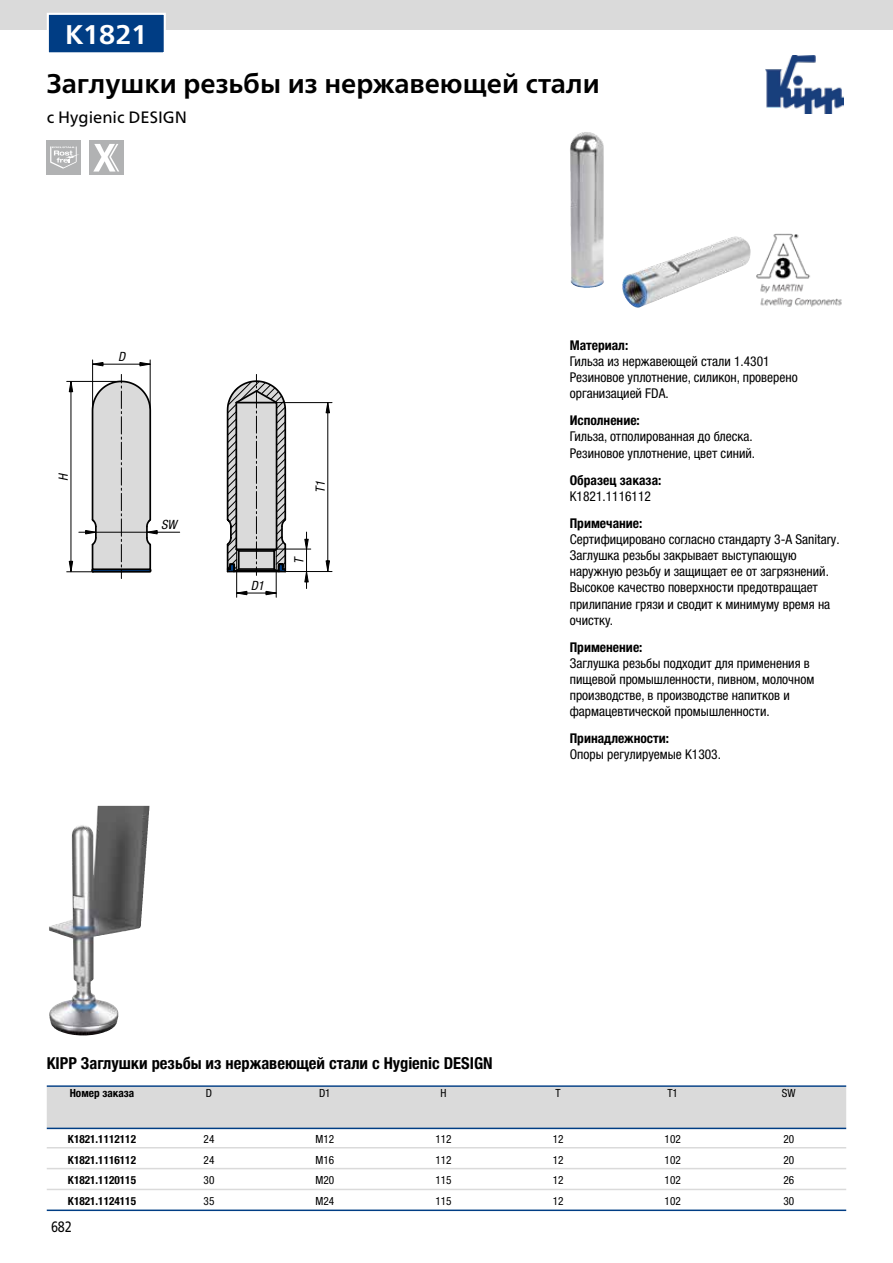
<style>
.page{position:relative;width:893px;height:1263px;background:#fff}
.page>*{position:absolute;margin:0;border:0;box-sizing:border-box;transform-origin:0 0}
.t1{font:700 27px "Frutiger Neue LTW1 G";color:#000}
.t2{font:700 27px "Frutiger Neue LTW1 G";color:#fff}
.t3{font:700 condensed 16.5px "Helvetica Neue LTW1 G";color:#000}
.t4{font:16.5px "Frutiger Neue LTW1 G";color:#000}
.t5{font:15px "Frutiger Neue LTW1 G";color:#000;scale:.81 1}
.t6{font:condensed 13.5px/16.2px "Helvetica Neue LTW1 G";color:#000}
.t7{font:700 condensed 13.5px "Helvetica Neue LTW1 G";color:#000}
.t8{font:italic condensed 12.75px "Helvetica Neue LTW1 G";color:#000}
.t9{font:condensed 11.25px "Helvetica Neue LTW1 G";color:#000}
.t10{font:700 condensed 11.25px "Helvetica Neue LTW1 G";color:#000}
</style>
<div class="page">
<div style="left:0;top:0;width:893px;height:30px;background:#dadada"></div>
<img style="left:765px;top:55px;width:79px;height:58px">
<img style="left:570px;top:132px;width:164px;height:156px">
<svg style="left:139px;top:361px;width:11px;height:6px"></svg>
<svg style="left:93px;top:361px;width:11px;height:6px"></svg>
<svg style="left:304px;top:572px;width:5px;height:11px"></svg>
<svg style="left:304px;top:538px;width:5px;height:11px"></svg>
<hr style="left:79px;top:532px;width:101px;height:1px;background:#000">
<hr style="left:92px;top:360px;width:1px;height:48px;background:#000">
<hr style="left:150px;top:360px;width:1px;height:48px;background:#000">
<hr style="left:93px;top:364px;width:57px;height:1px;background:#000">
<svg style="left:67px;top:374px;width:91px;height:204px"></svg>
<hr style="left:71px;top:381px;width:1px;height:191px;background:#000">
<hr style="left:277px;top:402px;width:55px;height:1px;background:#000">
<hr style="left:285px;top:571px;width:47px;height:1px;background:#000">
<hr style="left:306px;top:532px;width:1px;height:56px;background:#000">
<svg style="left:325px;top:402px;width:5px;height:12px"></svg>
<svg style="left:325px;top:560px;width:5px;height:11px"></svg>
<hr style="left:327px;top:403px;width:1px;height:168px;background:#000">
<hr style="left:277px;top:549px;width:34px;height:1px;background:#000">
<svg style="left:226px;top:374px;width:62px;height:223px"></svg>
<div style="left:47px;top:140px;width:34px;height:34px;background:#b1b2b3"></div>
<svg style="left:50px;top:147px;width:29px;height:22px"></svg>
<img style="left:49px;top:806px;width:69px;height:230px">
<div style="left:89px;top:140px;width:34px;height:34px;background:#b1b2b3"></div>
<svg style="left:93px;top:144px;width:26px;height:28px"></svg>
<div style="left:48px;top:14px;width:117px;height:39px;background:#003d84"></div>
<div style="left:47px;top:13px;width:119px;height:41px;border:2px solid #fff"></div>
<img style="left:756px;top:234px;width:86px;height:73px">
<hr style="left:47px;top:1085px;width:799px;height:2px;background:#003d84">
<div style="left:47px;top:1087px;width:799px;height:41px;background:#dadada"></div>
<hr style="left:47px;top:1127px;width:799px;height:2px;background:#003d84">
<hr style="left:47px;top:1147px;width:799px;height:1px;background:#dadada">
<hr style="left:47px;top:1168px;width:799px;height:1px;background:#dadada">
<hr style="left:47px;top:1189px;width:799px;height:1px;background:#dadada">
<hr style="left:47px;top:1209px;width:799px;height:2px;background:#003d84">
<h1 class="t2" style="left:65px;top:18px;width:84px">K1821</h1>
<h1 class="t1" style="left:47px;top:67px;width:555px">Заглушки резьбы из нержавеющей стали</h1>
<p class="t4" style="left:47px;top:105px;width:142px">с Hygienic DESIGN</p>
<p class="t8" style="left:56px;top:481px;width:9px;rotate:-90deg">H</p>
<p class="t8" style="left:118px;top:349px;width:9px">D</p>
<p class="t8" style="left:161px;top:517px;width:17px">SW</p>
<p class="t8" style="left:251px;top:578px;width:15px">D1</p>
<p class="t8" style="left:313px;top:493px;width:14px;rotate:-90deg">T1</p>
<p class="t8" style="left:292px;top:564px;width:9px;rotate:-90deg">T</p>
<p class="t7" style="left:570px;top:337px;width:60px">Материал:</p>
<p class="t6" style="left:570px;top:353px;width:229px">Гильза из нержавеющей стали 1.4301<br>Резиновое уплотнение, силикон, проверено организацией FDA.</p>
<p class="t7" style="left:570px;top:412px;width:72px">Исполнение:</p>
<p class="t6" style="left:570px;top:429px;width:187px">Гильза, отполированная до блеска.<br>Резиновое уплотнение, цвет синий.</p>
<p class="t7" style="left:570px;top:472px;width:93px">Образец заказа:</p>
<p class="t6" style="left:570px;top:488px;width:83px">K1821.1116112</p>
<p class="t7" style="left:570px;top:515px;width:74px">Примечание:</p>
<p class="t6" style="left:570px;top:531px;width:271px">Сертифицировано согласно стандарту 3-A Sanitary.<br>Заглушка резьбы закрывает выступающую наружную резьбу и защищает ее от загрязнений.<br>Высокое качество поверхности предотвращает прилипание грязи и сводит к минимуму время на очистку.</p>
<p class="t7" style="left:570px;top:639px;width:74px">Применение:</p>
<p class="t6" style="left:570px;top:655px;width:246px">Заглушка резьбы подходит для применения в пищевой промышленности, пивном, молочном производстве, в производстве напитков и фармацевтической промышленности.</p>
<p class="t7" style="left:570px;top:730px;width:101px">Принадлежности:</p>
<p class="t6" style="left:570px;top:747px;width:153px">Опоры регулируемые K1303.</p>
<p class="t3" style="left:47px;top:1053px;width:447px">KIPP Заглушки резьбы из нержавеющей стали с Hygienic DESIGN</p>
<p class="t10" style="left:70px;top:1086px;width:66px">Номер заказа</p>
<p class="t9" style="left:206px;top:1087px;width:8px">D</p>
<p class="t9" style="left:319px;top:1087px;width:13px">D1</p>
<p class="t9" style="left:440px;top:1087px;width:8px">H</p>
<p class="t9" style="left:555px;top:1087px;width:7px">T</p>
<p class="t9" style="left:667px;top:1087px;width:12px">T1</p>
<p class="t9" style="left:782px;top:1087px;width:15px">SW</p>
<p class="t10" style="left:68px;top:1132px;width:70px">K1821.1112112</p>
<p class="t9" style="left:204px;top:1132px;width:12px">24</p>
<p class="t9" style="left:316px;top:1132px;width:20px">M12</p>
<p class="t9" style="left:435px;top:1132px;width:18px">112</p>
<p class="t9" style="left:553px;top:1132px;width:12px">12</p>
<p class="t9" style="left:665px;top:1132px;width:18px">102</p>
<p class="t9" style="left:783px;top:1132px;width:12px">20</p>
<p class="t10" style="left:68px;top:1153px;width:70px">K1821.1116112</p>
<p class="t9" style="left:204px;top:1153px;width:12px">24</p>
<p class="t9" style="left:316px;top:1153px;width:20px">M16</p>
<p class="t9" style="left:435px;top:1153px;width:18px">112</p>
<p class="t9" style="left:553px;top:1153px;width:12px">12</p>
<p class="t9" style="left:665px;top:1153px;width:18px">102</p>
<p class="t9" style="left:783px;top:1153px;width:12px">20</p>
<p class="t10" style="left:68px;top:1174px;width:70px">K1821.1120115</p>
<p class="t9" style="left:204px;top:1174px;width:12px">30</p>
<p class="t9" style="left:316px;top:1174px;width:20px">M20</p>
<p class="t9" style="left:435px;top:1174px;width:18px">115</p>
<p class="t9" style="left:553px;top:1174px;width:12px">12</p>
<p class="t9" style="left:665px;top:1174px;width:18px">102</p>
<p class="t9" style="left:783px;top:1174px;width:12px">26</p>
<p class="t10" style="left:68px;top:1194px;width:70px">K1821.1124115</p>
<p class="t9" style="left:204px;top:1195px;width:12px">35</p>
<p class="t9" style="left:316px;top:1195px;width:20px">M24</p>
<p class="t9" style="left:435px;top:1195px;width:18px">115</p>
<p class="t9" style="left:553px;top:1195px;width:12px">12</p>
<p class="t9" style="left:665px;top:1195px;width:18px">102</p>
<p class="t9" style="left:783px;top:1195px;width:12px">30</p>
<p class="t5" style="left:51px;top:1215px;width:27px">682</p>
</div>
